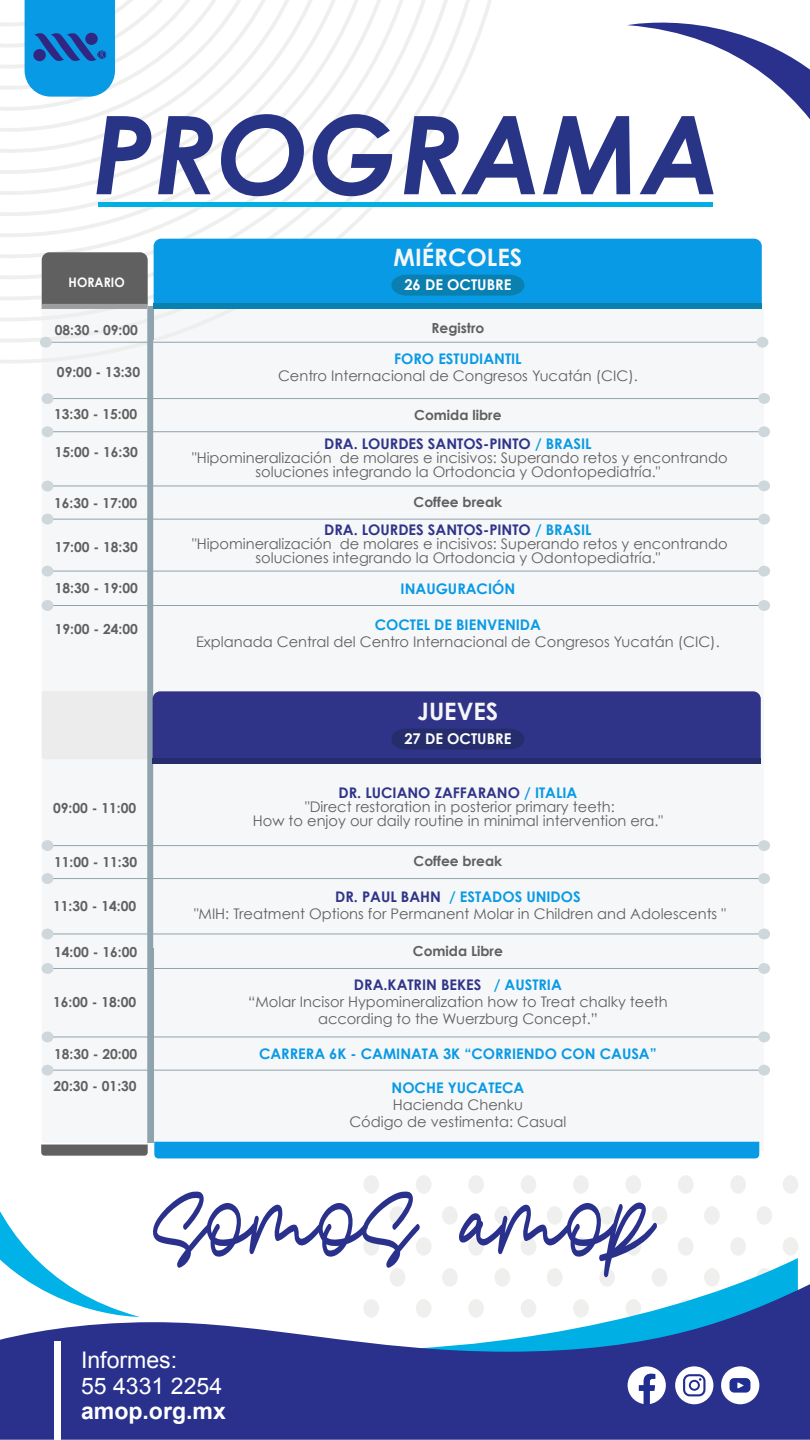
<style>
.page{position:relative;width:810px;height:1440px;background:#fff}
.page>*{position:absolute;margin:0;border:0;box-sizing:border-box;transform-origin:0 0}
.t1{font:italic 700 108.75px "Century Gothic";color:#283486}
.t2{font:700 24px "Century Gothic";color:#f6f6f6}
.t3{font:22.88px/25.6px "Arial";color:#fff}
.t4{font:700 22.88px "Arial";color:#fff}
.t5{font:700 14.85px "Century Gothic";color:#fff}
.t6{font:14.62px/13.9px "Century Gothic";color:#606060;text-align:center}
.t7{font:700 14.62px "Century Gothic";color:#089ae5}
.t8{font:700 13.88px "Century Gothic";color:#606060}
.t9{font:700 13.8px "Century Gothic";color:#606060}
.t10{font:700 13.05px "Century Gothic";color:#fff;scale:.94 1}
.s1{font-weight:700;color:#2f3489}
.s2{font-weight:700;color:#089ae5}
</style>
<div class="page">
<svg style="left:0;top:0;width:512px;height:363px"></svg>
<div style="left:42px;top:252px;width:106px;height:52px;background:#606060"></div>
<div style="left:147px;top:306px;width:7px;height:837px;background:#8fa3ad"></div>
<div style="left:42px;top:304px;width:106px;height:839px;background:#f6f7f8"></div>
<svg style="left:140px;top:1145px;width:8px;height:11px"></svg>
<div style="left:154px;top:304px;width:608px;height:5px;background:#0980af"></div>
<div style="left:154px;top:309px;width:609px;height:841px;background:#f6f7f8"></div>
<div style="left:154px;top:1142px;width:605px;height:16px;background:#089ae5"></div>
<div style="left:153px;top:758px;width:608px;height:5px;background:#262d6d"></div>
<svg style="left:154px;top:239px;width:473px;height:65px;background:#0897df"></svg>
<svg style="left:42px;top:691px;width:719px;height:68px;background:#4b5096"></svg>
<hr style="left:43px;top:398px;width:722px;height:1px;background:#8fa3ad">
<div style="left:42px;top:393px;width:11px;height:11px;background:#ced7db;border-radius:50%"></div>
<div style="left:758px;top:393px;width:12px;height:11px;background:#ced7db;border-radius:50%"></div>
<hr style="left:43px;top:431px;width:722px;height:1px;background:#8fa3ad">
<div style="left:42px;top:426px;width:11px;height:11px;background:#ced7db;border-radius:50%"></div>
<div style="left:758px;top:426px;width:12px;height:11px;background:#ced7db;border-radius:50%"></div>
<hr style="left:43px;top:571px;width:722px;height:1px;background:#8fa3ad">
<div style="left:42px;top:566px;width:11px;height:11px;background:#ced7db;border-radius:50%"></div>
<div style="left:758px;top:566px;width:12px;height:11px;background:#ced7db;border-radius:50%"></div>
<hr style="left:43px;top:605px;width:722px;height:1px;background:#8fa3ad">
<div style="left:42px;top:600px;width:11px;height:11px;background:#ced7db;border-radius:50%"></div>
<div style="left:758px;top:600px;width:12px;height:11px;background:#ced7db;border-radius:50%"></div>
<hr style="left:43px;top:486px;width:722px;height:1px;background:#8fa3ad">
<div style="left:42px;top:481px;width:11px;height:10px;background:#ced7db;border-radius:50%"></div>
<div style="left:758px;top:480px;width:12px;height:11px;background:#ced7db;border-radius:50%"></div>
<hr style="left:43px;top:519px;width:722px;height:1px;background:#8fa3ad">
<div style="left:42px;top:514px;width:11px;height:11px;background:#ced7db;border-radius:50%"></div>
<div style="left:758px;top:514px;width:12px;height:11px;background:#ced7db;border-radius:50%"></div>
<hr style="left:43px;top:878px;width:722px;height:1px;background:#8fa3ad">
<div style="left:42px;top:873px;width:11px;height:11px;background:#ced7db;border-radius:50%"></div>
<div style="left:758px;top:873px;width:12px;height:11px;background:#ced7db;border-radius:50%"></div>
<hr style="left:43px;top:1070px;width:722px;height:1px;background:#8fa3ad">
<div style="left:758px;top:1065px;width:12px;height:11px;background:#ced7db;border-radius:50%"></div>
<hr style="left:43px;top:968px;width:722px;height:1px;background:#8fa3ad">
<div style="left:42px;top:963px;width:11px;height:11px;background:#ced7db;border-radius:50%"></div>
<div style="left:758px;top:963px;width:12px;height:11px;background:#ced7db;border-radius:50%"></div>
<hr style="left:43px;top:845px;width:722px;height:1px;background:#8fa3ad">
<div style="left:42px;top:840px;width:11px;height:11px;background:#ced7db;border-radius:50%"></div>
<div style="left:758px;top:840px;width:12px;height:11px;background:#ced7db;border-radius:50%"></div>
<hr style="left:43px;top:934px;width:722px;height:1px;background:#8fa3ad">
<div style="left:42px;top:929px;width:11px;height:10px;background:#ced7db;border-radius:50%"></div>
<div style="left:758px;top:929px;width:12px;height:10px;background:#ced7db;border-radius:50%"></div>
<hr style="left:43px;top:1037px;width:722px;height:1px;background:#8fa3ad">
<div style="left:758px;top:1032px;width:12px;height:10px;background:#ced7db;border-radius:50%"></div>
<hr style="left:42px;top:342px;width:721px;height:1px;background:#8fa3ad">
<div style="left:40px;top:337px;width:12px;height:11px;background:#ced7db;border-radius:50%"></div>
<svg style="left:0;top:0;width:282px;height:146px"></svg>
<div style="left:783px;top:1175px;width:15px;height:19px;background:#efefee;border-radius:50%"></div>
<div style="left:678px;top:1175px;width:16px;height:19px;background:#efefee;border-radius:50%"></div>
<div style="left:730px;top:1175px;width:16px;height:19px;background:#efefee;border-radius:50%"></div>
<div style="left:573px;top:1175px;width:16px;height:19px;background:#efefee;border-radius:50%"></div>
<div style="left:625px;top:1175px;width:16px;height:19px;background:#efefee;border-radius:50%"></div>
<div style="left:468px;top:1175px;width:16px;height:19px;background:#efefee;border-radius:50%"></div>
<div style="left:521px;top:1175px;width:15px;height:19px;background:#efefee;border-radius:50%"></div>
<div style="left:363px;top:1175px;width:16px;height:19px;background:#efefee;border-radius:50%"></div>
<div style="left:416px;top:1175px;width:16px;height:19px;background:#efefee;border-radius:50%"></div>
<svg style="left:627px;top:22px;width:183px;height:326px"></svg>
<svg style="left:0;top:969px;width:140px;height:313px"></svg>
<svg style="left:0;top:1282px;width:810px;height:158px;background:#3a4498"></svg>
<div style="left:675px;top:1366px;width:38px;height:38px;background:#fff;border-radius:50%"></div>
<svg style="left:683px;top:1374px;width:22px;height:22px"></svg>
<svg style="left:628px;top:1366px;width:38px;height:38px"></svg>
<div style="left:721px;top:1366px;width:38px;height:38px;background:#fff;border-radius:50%"></div>
<svg style="left:730px;top:1378px;width:20px;height:15px"></svg>
<div style="left:98px;top:202px;width:614px;height:5px;background:#00b0e4"></div>
<svg style="left:152px;top:1191px;width:646px;height:168px"></svg>
<div style="left:54px;top:1341px;width:7px;height:99px;background:#fff"></div>
<h1 class="t1" style="left:93px;top:72px;width:630px">PROGRAMA</h1>
<p class="t10" style="left:69px;top:272px;width:61px">HORARIO</p>
<p class="t9" style="left:55px;top:320px;width:85px">08:30 - 09:00</p>
<p class="t9" style="left:57px;top:361px;width:85px">09:00 - 13:30</p>
<p class="t9" style="left:54px;top:403px;width:85px">13:30 - 15:00</p>
<p class="t9" style="left:55px;top:442px;width:85px">15:00 - 16:30</p>
<h2 class="t2" style="left:394px;top:239px;width:130px">MIÉRCOLES</h2>
<p class="t5" style="left:404px;top:274px;width:109px">26 DE OCTUBRE</p>
<p class="t8" style="left:431px;top:318px;width:54px">Registro</p>
<p class="t7" style="left:394px;top:347px;width:129px">FORO ESTUDIANTIL</p>
<p class="t6" style="left:278px;top:368px;width:361px">Centro Internacional de Congresos Yucatán (CIC).</p>
<p class="t8" style="left:414px;top:405px;width:89px">Comida libre</p>
<p class="t6" style="left:192px;top:437px;width:537px"><span class="s1">DRA. LOURDES SANTOS-PINTO</span> <span class="s2">/ BRASIL<br></span>"Hipomineralización de molares e incisivos: Superando retos y encontrando soluciones integrando la Ortodoncia y Odontopediatría."</p>
<p class="t9" style="left:54px;top:492px;width:85px">16:30 - 17:00</p>
<p class="t8" style="left:414px;top:491px;width:90px">Coffee break</p>
<p class="t9" style="left:55px;top:536px;width:85px">17:00 - 18:30</p>
<p class="t9" style="left:55px;top:577px;width:85px">18:30 - 19:00</p>
<p class="t9" style="left:55px;top:619px;width:85px">19:00 - 24:00</p>
<p class="t9" style="left:53px;top:797px;width:85px">09:00 - 11:00</p>
<p class="t6" style="left:192px;top:522px;width:537px"><span class="s1">DRA. LOURDES SANTOS-PINTO</span> <span class="s2">/ BRASIL<br></span>"Hipomineralización de molares e incisivos: Superando retos y encontrando soluciones integrando la Ortodoncia y Odontopediatría."</p>
<p class="t7" style="left:401px;top:577px;width:116px">INAUGURACIÓN</p>
<p class="t7" style="left:375px;top:614px;width:168px">COCTEL DE BIENVENIDA</p>
<p class="t6" style="left:196px;top:634px;width:525px">Explanada Central del Centro Internacional de Congresos Yucatán (CIC).</p>
<h2 class="t2" style="left:418px;top:693px;width:82px">JUEVES</h2>
<p class="t5" style="left:404px;top:728px;width:109px">27 DE OCTUBRE</p>
<p class="t6" style="left:253px;top:785px;width:412px"><span class="s1">DR. LUCIANO ZAFFARANO</span> <span class="s2">/ ITALIA<br></span>"Direct restoration in posterior primary teeth:<br>How to enjoy our daily routine in minimal intervention era."</p>
<p class="t9" style="left:54px;top:852px;width:85px">11:00 - 11:30</p>
<p class="t8" style="left:414px;top:851px;width:90px">Coffee break</p>
<p class="t9" style="left:53px;top:895px;width:85px">11:30 - 14:00</p>
<p class="t6" style="left:194px;top:888px;width:533px;line-height:17px"><span class="s1">DR. PAUL BAHN</span> <span class="s2">/ ESTADOS UNIDOS<br></span>"MIH: Treatment Options for Permanent Molar in Children and Adolescents "</p>
<p class="t9" style="left:54px;top:942px;width:85px">14:00 - 16:00</p>
<p class="t8" style="left:413px;top:941px;width:92px">Comida Libre</p>
<p class="t9" style="left:53px;top:991px;width:85px">16:00 - 18:00</p>
<p class="t6" style="left:248px;top:976px;width:421px;line-height:17px"><span class="s1">DRA.KATRIN BEKES</span> <span class="s2">/ AUSTRIA<br></span>“Molar Incisor Hypomineralization how to Treat chalky teeth according to the Wuerzburg Concept.”</p>
<p class="t9" style="left:54px;top:1043px;width:85px">18:30 - 20:00</p>
<p class="t7" style="left:259px;top:1042px;width:399px">CARRERA 6K - CAMINATA 3K “CORRIENDO CON CAUSA”</p>
<p class="t7" style="left:392px;top:1077px;width:134px">NOCHE YUCATECA</p>
<p class="t6" style="left:349px;top:1096px;width:219px;line-height:17px">Hacienda Chenku<br>Código de vestimenta: Casual</p>
<p class="t9" style="left:54px;top:1076px;width:85px">20:30 - 01:30</p>
<h3 class="t3" style="left:81px;top:1348px;width:143px">Informes:<br>55 4331 2254</h3>
<h3 class="t4" style="left:81px;top:1396px;width:146px">amop.org.mx</h3>
</div>
